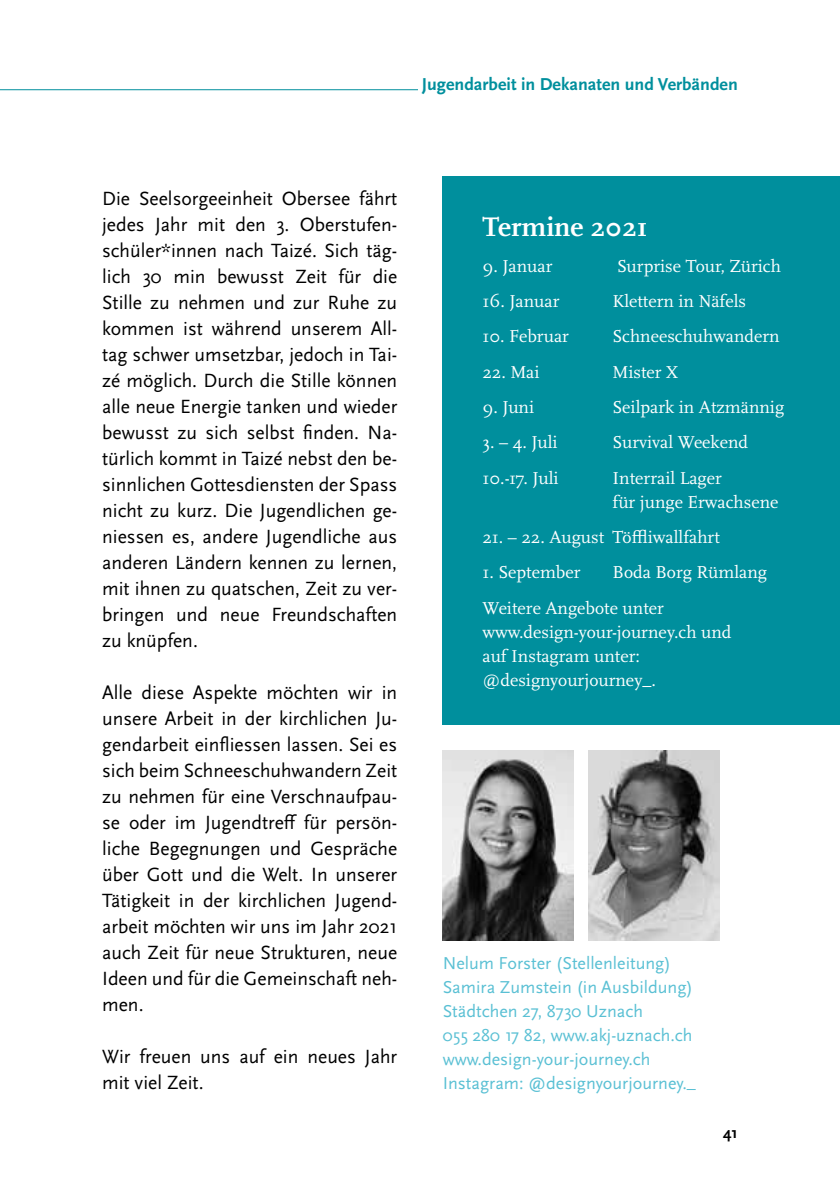
<style>
.page{position:relative;width:840px;height:1191px;background:#fff}
.page>*{position:absolute;margin:0;border:0;box-sizing:border-box;transform-origin:0 0}
.t1{font:700 28px "Scala Pro";color:#fff}
.t2{font:20px/26px "Scala Sans Pro";color:#000;text-align:justify}
.t3{font:18px/24px "Scala Pro";color:#fff}
.t4{font:18px/24px "Scala Sans Pro";color:#5ac0d4}
.t5{font:700 18px "Scala Sans Pro";color:#008f9d}
.t6{font:700 16px "Scala Sans Pro";color:#000}
</style>
<div class="page">
<hr style="left:0;top:89px;width:418px;height:1px;background:#008f9d">
<div style="left:442px;top:177px;width:397px;height:548px;background:#008f9d"></div>
<img style="left:442px;top:751px;width:131px;height:189px">
<img style="left:588px;top:751px;width:131px;height:189px">
<p class="t5" style="left:421px;top:74px;width:317px">Jugendarbeit in Dekanaten und Verbänden</p>
<p class="t2" style="left:102px;top:185px;width:296px">Die Seelsorgeeinheit Obersee fährt jedes Jahr mit den 3. Oberstufen&shy;schüler*innen nach Taizé. Sich täg&shy;lich 30 min bewusst Zeit für die Stille zu nehmen und zur Ruhe zu kommen ist während unserem All&shy;tag schwer umsetzbar, jedoch in Tai&shy;zé möglich. Durch die Stille können alle neue Energie tanken und wieder bewusst zu sich selbst finden. Na&shy;türlich kommt in Taizé nebst den be&shy;sinnlichen Gottesdiensten der Spass nicht zu kurz. Die Jugendlichen ge&shy;niessen es, andere Jugendliche aus anderen Ländern kennen zu lernen, mit ihnen zu quatschen, Zeit zu ver&shy;bringen und neue Freundschaften zu knüpfen.</p>
<p class="t2" style="left:102px;top:679px;width:296px">Alle diese Aspekte möchten wir in unsere Arbeit in der kirchlichen Ju&shy;gendarbeit einfliessen lassen. Sei es sich beim Schneeschuhwandern Zeit zu nehmen für eine Verschnaufpau&shy;se oder im Jugendtreff für persön&shy;liche Begegnungen und Gespräche über Gott und die Welt. In unserer Tätigkeit in der kirchlichen Jugend&shy;arbeit möchten wir uns im Jahr 2021 auch Zeit für neue Strukturen, neue Ideen und für die Gemeinschaft neh&shy;men.</p>
<p class="t2" style="left:102px;top:1043px;width:296px">Wir freuen uns auf ein neues Jahr mit viel Zeit.</p>
<h1 class="t1" style="left:482px;top:211px;width:167px">Termine 2021</h1>
<p class="t3" style="left:482px;top:254px;width:72px">9. Januar</p>
<p class="t3" style="left:616px;top:254px;width:165px">Surprise Tour, Zürich</p>
<p class="t3" style="left:482px;top:289px;width:79px">16. Januar</p>
<p class="t3" style="left:612px;top:289px;width:135px">Klettern in Näfels</p>
<p class="t3" style="left:482px;top:325px;width:88px">10. Februar</p>
<p class="t3" style="left:612px;top:325px;width:168px">Schneeschuhwandern</p>
<p class="t3" style="left:482px;top:360px;width:59px">22. Mai</p>
<p class="t3" style="left:612px;top:360px;width:67px">Mister X</p>
<p class="t3" style="left:482px;top:395px;width:53px">9. Juni</p>
<p class="t3" style="left:612px;top:395px;width:173px">Seilpark in Atzmännig</p>
<p class="t3" style="left:482px;top:431px;width:77px">3. – 4. Juli</p>
<p class="t3" style="left:612px;top:431px;width:137px">Survival Weekend</p>
<p class="t3" style="left:482px;top:466px;width:78px">10.-17. Juli</p>
<p class="t3" style="left:612px;top:466px;width:167px">Interrail Lager<br>für junge Erwachsene</p>
<p class="t3" style="left:482px;top:525px;width:239px">21. – 22. August Töffliwallfahrt</p>
<p class="t3" style="left:482px;top:561px;width:100px">1. September</p>
<p class="t3" style="left:482px;top:555px;width:286px;line-height:35.4px;text-indent:130px">Boda Borg Rümlang<br>Weitere Angebote unter</p>
<p class="t3" style="left:482px;top:620px;width:250px">www.design-your-journey.ch und auf Instagram unter: @designyourjourney_.</p>
<p class="t4" style="left:442px;top:951px;width:254px">Nelum Forster (Stellenleitung)<br>Samira Zumstein (in Ausbildung)<br>Städtchen 27, 8730 Uznach<br>055 280 17 82, www.akj-uznach.ch www.design-your-journey.ch<br>Instagram: @designyourjourney._</p>
<p class="t6" style="left:722px;top:1123px;width:16px">41</p>
</div>
